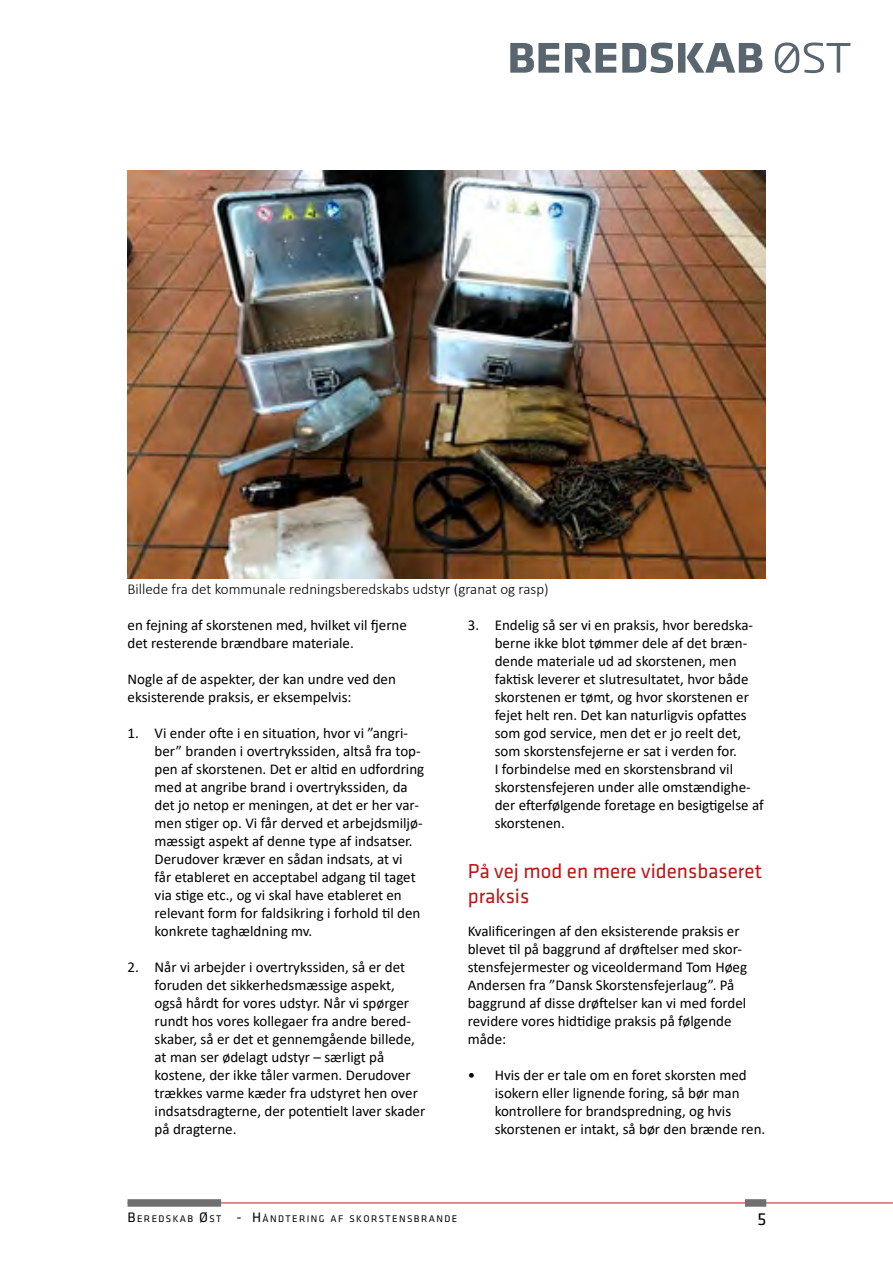
<style>
.page{position:relative;width:893px;height:1263px;background:#fff}
.page>*{position:absolute;margin:0;border:0;box-sizing:border-box;transform-origin:0 0}
.t1{font:21px/25.2px "Klavika";color:#bc1818}
.t2{font:18px "Klavika";color:#000}
.t3{font:15px/18px "Calibri";color:#000}
.t4{font:300 15px "Calibri";color:#000}
.t5{font:10.05px "Klavika";letter-spacing:.145em;color:#000}
.s1{font-size:14.25px}
</style>
<div class="page">
<hr style="left:128px;top:1202px;width:765px;height:1px;background:#cd1719">
<div style="left:745px;top:1199px;width:21px;height:8px;background:#706f6f"></div>
<div style="left:128px;top:1199px;width:93px;height:8px;background:#706f6f"></div>
<svg style="left:510px;top:43px;width:49px;height:30px"></svg>
<svg style="left:622px;top:43px;width:140px;height:30px"></svg>
<svg style="left:565px;top:43px;width:51px;height:30px"></svg>
<svg style="left:775px;top:43px;width:75px;height:30px"></svg>
<img style="left:128px;top:170px;width:637px;height:408px">
<p class="t4" style="left:128px;top:580px;width:423px">Billede fra det kommunale redningsberedskabs udstyr (granat og rasp)</p>
<p class="t3" style="left:128px;top:616px;width:281px">en fejning af skorstenen med, hvilket vil fjerne det resterende brændbare materiale.</p>
<p class="t3" style="left:128px;top:670px;width:270px">Nogle af de aspekter, der kan undre ved den eksisterende praksis, er eksempelvis:</p>
<p class="t3" style="left:155px;top:724px;width:271px;text-indent:-27px">1. Vi ender ofte i en situation, hvor vi ”angri&shy;ber” branden i overtrykssiden, altså fra top&shy;pen af skorstenen. Det er altid en udfordring med at angribe brand i overtrykssiden, da det jo netop er meningen, at det er her var&shy;men stiger op. Vi får derved et arbejdsmiljø&shy;mæssigt aspekt af denne type af indsatser.<br>Derudover kræver en sådan indsats, at vi<br>får etableret en acceptabel adgang til taget via stige etc., og vi skal have etableret en relevant form for faldsikring i forhold til den konkrete taghældning mv.</p>
<p class="t3" style="left:155px;top:958px;width:272px;text-indent:-27px">2. Når vi arbejder i overtrykssiden, så er det foruden det sikkerhedsmæssige aspekt, også hårdt for vores udstyr. Når vi spørger rundt hos vores kollegaer fra andre bered&shy;skaber, så er det et gennemgående billede, at man ser ødelagt udstyr – særligt på kostene, der ikke tåler varmen. Derudover trækkes varme kæder fra udstyret hen over indsatsdragterne, der potentielt laver skader på dragterne.</p>
<p class="t3" style="left:495px;top:616px;width:270px;text-indent:-27px">3. Endelig så ser vi en praksis, hvor beredska&shy;berne ikke blot tømmer dele af det bræn&shy;dende materiale ud ad skorstenen, men faktisk leverer et slutresultatet, hvor både skorstenen er tømt, og hvor skorstenen er fejet helt ren. Det kan naturligvis opfattes som god service, men det er jo reelt det, som skorstensfejerne er sat i verden for.<br>I forbindelse med en skorstensbrand vil skorstensfejeren under alle omstændighe&shy;der efterfølgende foretage en besigtigelse af skorstenen.</p>
<h1 class="t1" style="left:468px;top:859px;width:296px">På vej mod en mere vidensbaseret praksis</h1>
<p class="t3" style="left:468px;top:922px;width:281px">Kvalificeringen af den eksisterende praksis er blevet til på baggrund af drøftelser med skor&shy;stensfejermester og viceoldermand Tom Høeg Andersen fra ”Dansk Skorstensfejerlaug”. På baggrund af disse drøftelser kan vi med fordel revidere vores hidtidige praksis på følgende måde:</p>
<p class="t3" style="left:495px;top:1066px;width:272px;text-indent:-27px">• Hvis der er tale om en foret skorsten med isokern eller lignende foring, så bør man kontrollere for brandspredning, og hvis skorstenen er intakt, så bør den brænde ren.</p>
<p class="t5" style="left:128px;top:1213px;width:331px"><span class="s1">B</span>EREDSKAB <span class="s1">Ø</span>ST <span class="s1">- H</span>ÅNDTERING AF SKORSTENSBRANDE</p>
<p class="t2" style="left:757px;top:1209px;width:10px">5</p>
</div>
